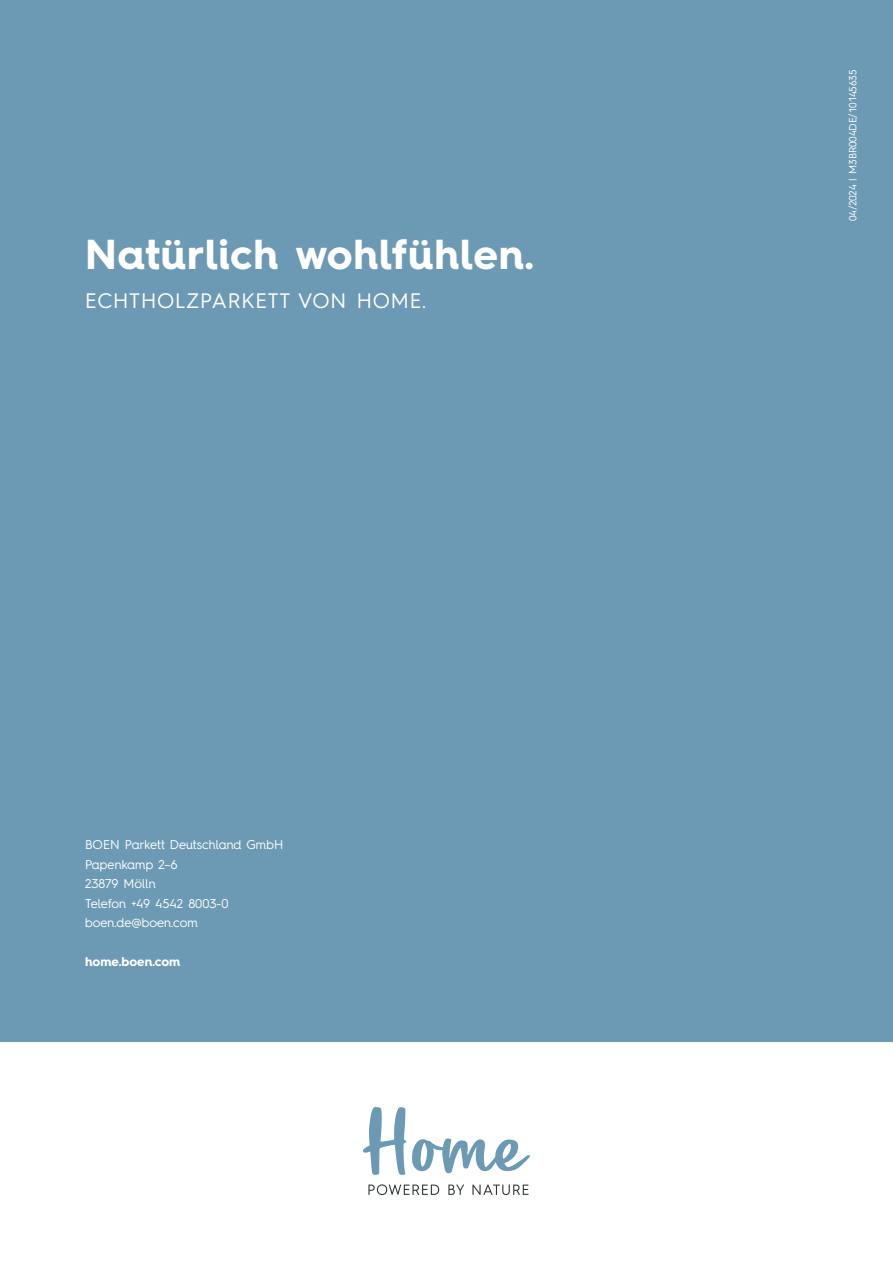
<style>
.page{position:relative;width:893px;height:1263px;background:#fff}
.page>*{position:absolute;margin:0;border:0;box-sizing:border-box;transform-origin:0 0}
.t1{font:700 42px "Hurme Geometric Sans 4";letter-spacing:.02em;color:#fff}
.t2{font:21px "Hurme Geometric Sans 4";letter-spacing:.04em;color:#fff}
.t3{font:12.75px "Hurme Geometric Sans 4";color:#fff}
.t4{font:700 12.75px "Hurme Geometric Sans 4";color:#fff}
.t5{font:10.5px "Hurme Geometric Sans 4";letter-spacing:-.01em;color:#fff}
</style>
<div class="page">
<div style="left:0;top:0;width:893px;height:1042px;background:#6c99b3"></div>
<svg style="left:363px;top:1107px;width:167px;height:68px"></svg>
<svg style="left:368px;top:1184px;width:160px;height:11px"></svg>
<p class="t1" style="left:85px;top:224px;width:450px">Natürlich wohlfühlen.</p>
<p class="t2" style="left:85px;top:286px;width:342px">ECHTHOLZPARKETT VON HOME.</p>
<p class="t3" style="left:85px;top:836px;width:200px">BOEN Parkett Deutschland GmbH</p>
<p class="t3" style="left:85px;top:855px;width:94px">Papenkamp 2–6</p>
<p class="t3" style="left:85px;top:875px;width:72px">23879 Mölln</p>
<p class="t3" style="left:85px;top:894px;width:145px">Telefon +49 4542 8003-0</p>
<p class="t3" style="left:85px;top:914px;width:114px">boen.de@boen.com</p>
<p class="t4" style="left:85px;top:953px;width:97px">home.boen.com</p>
<p class="t5" style="left:845px;top:221px;width:153px;rotate:-90deg">04/2024 | M3BR004DE/10145635</p>
</div>
